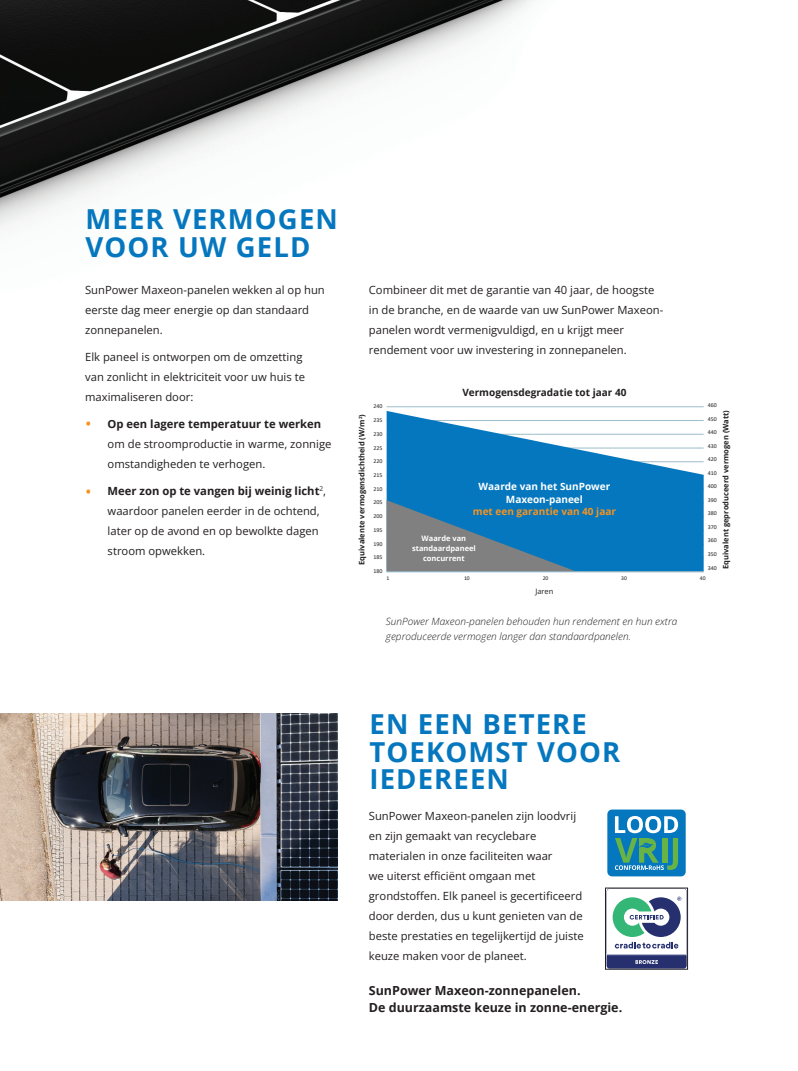
<style>
.page{position:relative;width:798px;height:1071px;background:#fff}
.page>*{position:absolute;margin:0;border:0;box-sizing:border-box;transform-origin:0 0}
.Headlines{font:700 27.5px/27.5px "Open Sans";letter-spacing:.04em;color:#0577be}
.Subheadings{font:700 12.5px/17.5px "Open Sans";color:#231f20}
.Body{font:11.25px/20px "Open Sans";color:#231f20}
.Bullet_Text_Black{font:11.25px/20px "Open Sans";color:#231f20}
.Captions{font:italic 10px/15px "Open Sans";color:#231f20}
.Table_Copy{font:700 10px/12.5px "Open Sans";color:#fff;text-align:center}
.Table_Copy-2{font:700 10px "Open Sans";color:#231f20}
.Table_Copy-3{font:700 7.5px "Open Sans";color:#231f20}
.Table_Copy-4{font:700 7.5px/10px "Open Sans";color:#fff;text-align:center}
.Table_Copy-5{font:7.5px "Open Sans";color:#231f20}
.t1{font:6px "Calibri";color:#231f20}
.t2{font:5.62px "Calibri";color:#231f20}
.s1{font-size:17.5px;color:#f6911e}
.s2{font-weight:700}
.s3{color:#f79320}
</style>
<div class="page">
<img style="left:0;top:0;width:533px;height:229px">
<svg style="left:607px;top:889px;width:78px;height:78px"></svg>
<img style="left:0;top:713px;width:337px;height:187px">
<hr style="left:386px;top:406px;width:317px;height:1px;background:#9dbccc">
<svg style="left:386px;top:411px;width:317px;height:89px;fill:#0577be"></svg>
<svg style="left:386px;top:500px;width:317px;height:71px;background:#2979ab"></svg>
<hr style="left:386px;top:571px;width:317px;height:1px;background:#9dbccc">
<svg style="left:607px;top:809px;width:79px;height:68px;background:#3894b3"></svg>
<p class="Headlines" style="left:85px;top:204px;width:254px">MEER VERMOGEN<br>VOOR UW GELD</p>
<p class="Body" style="left:85px;top:279px;width:241px">SunPower Maxeon-panelen wekken al op hun eerste dag meer energie op dan standaard zonnepanelen.</p>
<p class="Body" style="left:85px;top:346px;width:221px">Elk paneel is ontworpen om de omzetting van zonlicht in elektriciteit voor uw huis te maximaliseren door:</p>
<p class="Body" style="left:108px;top:413px;width:225px;text-indent:-22px"><span class="s1">•</span> <span class="s2">Op een lagere temperatuur te werken </span>om de stroomproductie in warme, zonnige omstandigheden te verhogen.</p>
<p class="Body" style="left:108px;top:480px;width:220px;text-indent:-22px"><span class="s1">•</span> <span class="s2">Meer zon op te vangen bij weinig licht</span><sup>2</sup>, waardoor panelen eerder in de ochtend, later op de avond en op bewolkte dagen stroom opwekken.</p>
<p class="Bullet_Text_Black" style="left:369px;top:279px;width:296px">Combineer dit met de garantie van 40 jaar, de hoogste in de branche, en de waarde van uw SunPower Maxeon&shy;panelen wordt vermenigvuldigd, en u krijgt meer rendement voor uw investering in zonnepanelen.</p>
<p class="Table_Copy-2" style="left:462px;top:385px;width:165px">Vermogensdegradatie tot jaar 40</p>
<p class="t1" style="left:373px;top:402px;width:11px">240</p>
<p class="t1" style="left:707px;top:401px;width:11px">460</p>
<p class="t1" style="left:707px;top:414px;width:11px">450</p>
<p class="t1" style="left:707px;top:428px;width:11px">440</p>
<p class="t1" style="left:707px;top:441px;width:11px">430</p>
<p class="t1" style="left:707px;top:455px;width:11px">420</p>
<p class="t1" style="left:707px;top:468px;width:11px">410</p>
<p class="t1" style="left:707px;top:482px;width:11px">400</p>
<p class="t1" style="left:707px;top:495px;width:11px">390</p>
<p class="t1" style="left:707px;top:509px;width:11px">380</p>
<p class="t1" style="left:707px;top:522px;width:11px">370</p>
<p class="t1" style="left:707px;top:535px;width:11px">360</p>
<p class="t1" style="left:707px;top:549px;width:11px">350</p>
<p class="t1" style="left:707px;top:563px;width:11px">340</p>
<p class="t2" style="left:386px;top:574px;width:4px">1</p>
<p class="t2" style="left:464px;top:574px;width:7px">10</p>
<p class="t2" style="left:542px;top:574px;width:7px">20</p>
<p class="t2" style="left:621px;top:574px;width:7px">30</p>
<p class="t2" style="left:699px;top:574px;width:7px">40</p>
<p class="Table_Copy-3" style="left:720px;top:569px;width:160px;rotate:-90deg">Equivalent geproduceerd vermogen (Watt)</p>
<p class="Table_Copy-3" style="left:356px;top:564px;width:152px;rotate:-90deg">Equivalente vermogensdichtheid (W/m<sup>2</sup>)</p>
<p class="t1" style="left:373px;top:416px;width:11px">235</p>
<p class="t1" style="left:373px;top:429px;width:11px">230</p>
<p class="t1" style="left:373px;top:443px;width:11px">225</p>
<p class="t1" style="left:373px;top:457px;width:11px">220</p>
<p class="t1" style="left:373px;top:470px;width:11px">215</p>
<p class="Table_Copy" style="left:472px;top:480px;width:144px">Waarde van het SunPower<br>Maxeon-paneel<br><span class="s3">met een garantie van 40 jaar</span></p>
<p class="Table_Copy-4" style="left:412px;top:533px;width:65px">Waarde van standaardpaneel concurrent</p>
<p class="t1" style="left:373px;top:484px;width:11px">210</p>
<p class="t1" style="left:373px;top:498px;width:11px">205</p>
<p class="t1" style="left:373px;top:512px;width:11px">200</p>
<p class="t1" style="left:373px;top:525px;width:11px">195</p>
<p class="t1" style="left:373px;top:539px;width:11px">190</p>
<p class="t1" style="left:373px;top:553px;width:11px">185</p>
<p class="t1" style="left:373px;top:567px;width:11px">180</p>
<p class="Table_Copy-5" style="left:535px;top:586px;width:20px">Jaren</p>
<p class="Captions" style="left:386px;top:613px;width:293px">SunPower Maxeon-panelen behouden hun rendement en hun extra geproduceerde vermogen langer dan standaardpanelen.</p>
<p class="Headlines" style="left:369px;top:709px;width:252px">EN EEN BETERE<br>TOEKOMST VOOR<br>IEDEREEN</p>
<p class="Body" style="left:369px;top:804px;width:216px">SunPower Maxeon-panelen zijn loodvrij en zijn gemaakt van recyclebare materialen in onze faciliteiten waar<br>we uiterst efficiënt omgaan met grondstoffen. Elk paneel is gecertificeerd door derden, dus u kunt genieten van de beste prestaties en tegelijkertijd de juiste keuze maken voor de planeet.</p>
<p class="Subheadings" style="left:369px;top:980px;width:255px">SunPower Maxeon-zonnepanelen.<br>De duurzaamste keuze in zonne-energie.</p>
</div>
